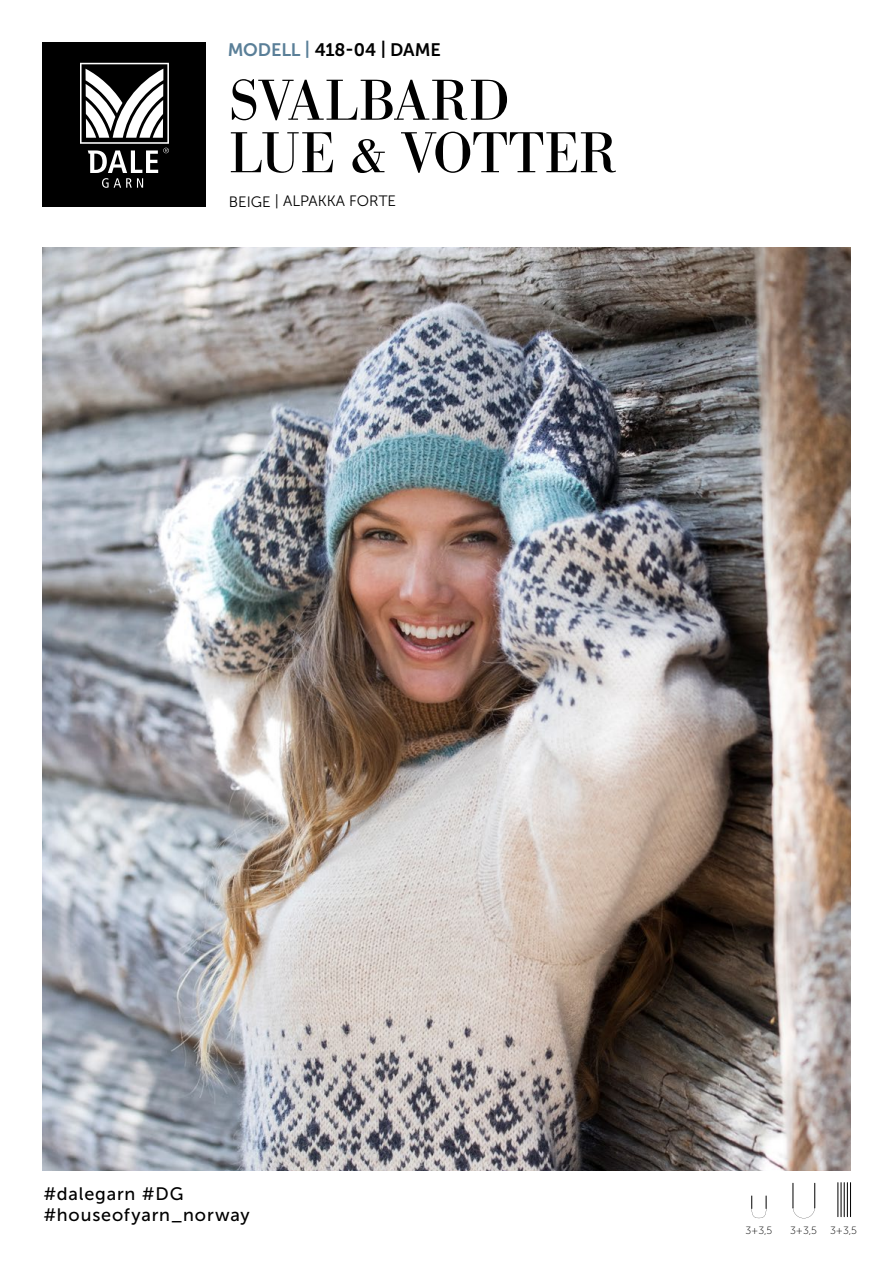
<style>
.page{position:relative;width:893px;height:1263px;background:#fff}
.page>*{position:absolute;margin:0;border:0;box-sizing:border-box;transform-origin:0 0}
.t1{font:60px "Bodoni URW";color:#000}
.t2{font:18px/21px "Museo Sans 500";letter-spacing:.045em;color:#000}
.t3{font:18px "Museo Sans 700";letter-spacing:-.005em;color:#000}
.t4{font:15px "Museo Sans 300";color:#000}
.t5{font:10.5px "Museo Sans 100";color:#000}
.s1{color:#5a7f98}
</style>
<div class="page">
<div style="left:43px;top:43px;width:163px;height:164px;background:#000"></div>
<svg style="left:80px;top:63px;width:89px;height:125px"></svg>
<img style="left:43px;top:247px;width:807px;height:923px">
<svg style="left:792px;top:1183px;width:23px;height:35px"></svg>
<svg style="left:751px;top:1195px;width:16px;height:23px"></svg>
<hr style="left:837px;top:1182px;width:1px;height:35px;background:#000">
<hr style="left:840px;top:1182px;width:1px;height:35px;background:#000">
<hr style="left:844px;top:1182px;width:1px;height:35px;background:#000">
<hr style="left:847px;top:1182px;width:1px;height:35px;background:#000">
<hr style="left:850px;top:1182px;width:1px;height:35px;background:#000">
<p class="t3" style="left:228px;top:40px;width:215px"><span class="s1">MODELL |</span> 418-04 | DAME</p>
<p class="t1" style="left:229px;top:65px;width:282px">SVALBARD</p>
<p class="t1" style="left:229px;top:117px;width:390px">LUE &amp; VOTTER</p>
<p class="t4" style="left:229px;top:193px;width:169px">BEIGE | ALPAKKA FORTE</p>
<p class="t2" style="left:43px;top:1184px;width:208px">#dalegarn #DG #houseofyarn_norway</p>
<p class="t5" style="left:745px;top:1225px;width:28px">3+3,5</p>
<p class="t5" style="left:790px;top:1225px;width:28px">3+3,5</p>
<p class="t5" style="left:830px;top:1225px;width:28px">3+3,5</p>
</div>
